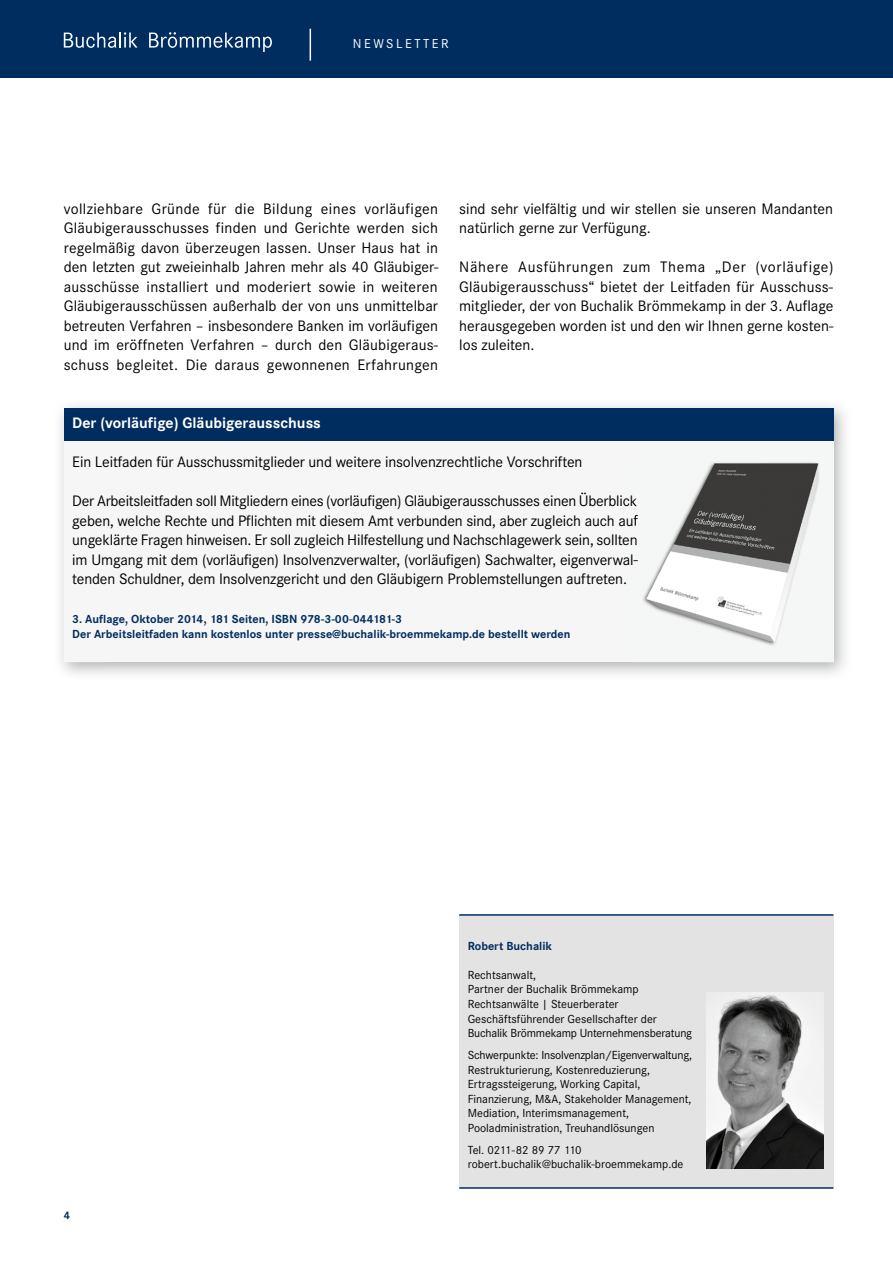
<style>
.page{position:relative;width:893px;height:1263px;background:#fff}
.page>*{position:absolute;margin:0;border:0;box-sizing:border-box;transform-origin:0 0}
.t1{font:15.75px/19.5px "Corporate S";color:#000;text-align:justify}
.t2{font:700 15.75px "Corporate S";color:#fff}
.t3{font:13.5px "Corporate S";letter-spacing:.185em;color:#fff}
.t4{font:12.15px/14.5px "Corporate S";color:#000}
.t5{font:700 12.15px/14.5px "Corporate S";color:#002d5f}
.t6{font:700 11.25px "Corporate S";color:#002d5f}
</style>
<div class="page">
<img style="left:60px;top:405px;width:786px;height:40px">
<div style="left:64px;top:409px;width:769px;height:253px;background:#f6f6f6"></div>
<div style="left:64px;top:409px;width:769px;height:32px;background:#002d5f"></div>
<img style="left:636px;top:462px;width:183px;height:183px">
<img style="left:633px;top:493px;width:5px;height:16px">
<img style="left:633px;top:515px;width:5px;height:14px">
<img style="left:633px;top:534px;width:5px;height:14px">
<img style="left:633px;top:554px;width:5px;height:14px">
<div style="left:459px;top:915px;width:374px;height:273px;background:#e3e3e3"></div>
<hr style="left:459px;top:914px;width:374px;height:2px;background:#002d5f">
<img style="left:706px;top:993px;width:117px;height:175px">
<hr style="left:459px;top:1187px;width:374px;height:2px;background:#002d5f">
<div style="left:0;top:0;width:893px;height:78px;background:#002d5f"></div>
<hr style="left:310px;top:29px;width:1px;height:32px;background:#fff">
<svg style="left:64px;top:32px;width:74px;height:16px"></svg>
<svg style="left:149px;top:32px;width:123px;height:20px"></svg>
<p class="t3" style="left:353px;top:35px;width:97px">NEWSLETTER</p>
<p class="t1" style="left:64px;top:199px;width:376px">vollziehbare Gründe für die Bildung eines vorläufigen Gläubigerausschusses finden und Gerichte werden sich regelmäßig davon überzeugen lassen. Unser Haus hat in den letzten gut zweieinhalb Jahren mehr als 40 Gläubiger&shy;ausschüsse installiert und moderiert sowie in weiteren Gläubigerausschüssen außerhalb der von uns unmittelbar betreuten Verfahren – insbesondere Banken im vorläufigen und im eröffneten Verfahren – durch den Gläubigeraus&shy;schuss begleitet. Die daraus gewonnenen Erfahrungen</p>
<p class="t1" style="left:459px;top:199px;width:375px">sind sehr vielfältig und wir stellen sie unseren Mandanten natürlich gerne zur Verfügung.</p>
<p class="t1" style="left:459px;top:257px;width:376px">Nähere Ausführungen zum Thema „Der (vorläufige)<br>Gläubi gerausschuss“ bietet der Leitfaden für Ausschuss&shy;mitglieder, der von Buchalik Brömmekamp in der 3. Auflage herausgegeben worden ist und den wir Ihnen gerne kosten&shy;los zuleiten.</p>
<p class="t2" style="left:72px;top:414px;width:250px">Der (vorläufige) Gläubigerausschuss</p>
<p class="t1" style="left:72px;top:452px;width:512px">Ein Leitfaden für Ausschussmitglieder und weitere insolvenzrechtliche Vorschriften</p>
<p class="t1" style="left:72px;top:491px;width:567px">Der Arbeitsleitfaden soll Mitgliedern eines (vorläufigen) Gläubigerausschusses einen Überblick geben, welche Rechte und Pflichten mit diesem Amt verbunden sind, aber zugleich auch auf ungeklärte Fragen hinweisen. Er soll zugleich Hilfestellung und Nachschlagewerk sein, sollten im Umgang mit dem (vorläufigen) Insolvenzverwalter, (vorläufigen) Sachwalter, eigenverwal&shy;tenden Schuldner, dem Insolvenzgericht und den Gläubigern Problemstellungen auftreten.</p>
<p class="t5" style="left:72px;top:612px;width:500px">3. Auflage, Oktober 2014, 181 Seiten, ISBN 978-3-00-044181-3<br>Der Arbeitsleitfaden kann kostenlos unter presse@buchalik-broemmekamp.de bestellt werden</p>
<p class="t6" style="left:64px;top:1209px;width:8px">4</p>
<p class="t5" style="left:468px;top:939px;width:86px">Robert Buchalik</p>
<p class="t4" style="left:468px;top:968px;width:226px">Rechtsanwalt,<br>Partner der Buchalik Brömmekamp Rechtsanwälte | Steuerberater Geschäftsführender Gesellschafter der Buchalik Brömmekamp Unternehmensberatung</p>
<p class="t4" style="left:468px;top:1048px;width:226px">Schwerpunkte: Insolvenzplan/Eigenverwaltung, Restrukturierung, Kostenreduzierung, Ertragssteigerung, Working capital,<br>Finan zierung, M&amp;A, Stakeholder Management, Mediation, Interimsmanagement, Pooladministration, Treuhandlösungen</p>
<p class="t4" style="left:468px;top:1143px;width:217px">Tel. 0211- 82 89 77 110 robert.buchalik@buchalik-broemmekamp.de</p>
</div>
